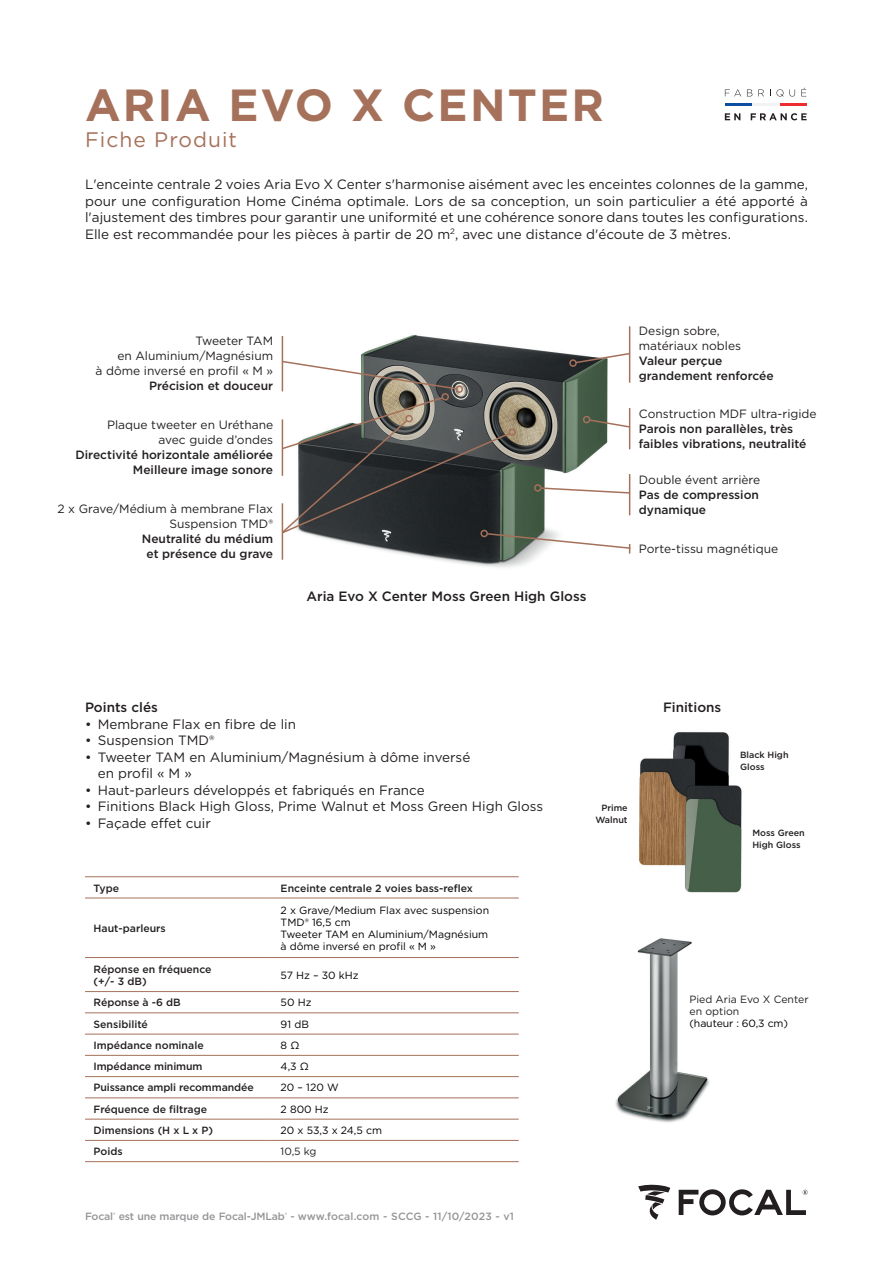
<style>
.page{position:relative;width:893px;height:1263px;background:#fff}
.page>*{position:absolute;margin:0;border:0;box-sizing:border-box;transform-origin:0 0}
.t1{font:700 45px "Gotham";letter-spacing:.05em;color:#a5715a}
.t2{font:21px "Gotham";letter-spacing:.05em;color:#a5715a}
.t3{font:13.5px/16.5px "Gotham";color:#231f20;text-align:justify}
.t4{font:500 13.5px "Gotham";color:#231f20}
.t5{font:12px/15px "Gotham";color:#231f20;text-align:right}
.t6{font:500 12px/15px "Gotham";color:#231f20}
.t7{font:500 10.5px "Gotham";color:#231f20}
.t8{font:10.5px/12px "Gotham";color:#010101}
.Normal_e{font:500 10.5px "Gotham";letter-spacing:-.015em;color:#939598}
.t9{font:10.5px "Gotham";color:#231f20}
.t10{font:10.5px/12px "Gotham";letter-spacing:-.01em;color:#000}
.t11{font:500 9px/12px "Gotham";color:#231f20}
.s1{color:#231f20}
</style>
<div class="page">
<img style="left:281px;top:327px;width:349px;height:241px">
<hr style="left:282px;top:336px;width:1px;height:55px;background:#a5715a">
<hr style="left:282px;top:503px;width:1px;height:57px;background:#a5715a">
<hr style="left:629px;top:326px;width:1px;height:57px;background:#a5715a">
<svg style="left:281px;top:352px;width:350px;height:201px"></svg>
<div style="left:534px;top:484px;width:8px;height:8px;border:2px solid #a5715a;border-radius:50%"></div>
<svg style="left:638px;top:1184px;width:32px;height:36px"></svg>
<svg style="left:679px;top:1189px;width:129px;height:26px"></svg>
<hr style="left:85px;top:876px;width:183px;height:1px;background:#a5715a">
<hr style="left:268px;top:876px;width:251px;height:1px;background:#a5715a">
<hr style="left:85px;top:898px;width:183px;height:1px;background:#a5715a">
<hr style="left:268px;top:898px;width:251px;height:1px;background:#a5715a">
<hr style="left:85px;top:957px;width:183px;height:1px;background:#a5715a">
<hr style="left:268px;top:957px;width:251px;height:1px;background:#a5715a">
<hr style="left:85px;top:991px;width:183px;height:1px;background:#a5715a">
<hr style="left:268px;top:991px;width:251px;height:1px;background:#a5715a">
<hr style="left:85px;top:1012px;width:183px;height:1px;background:#a5715a">
<hr style="left:268px;top:1012px;width:251px;height:1px;background:#a5715a">
<hr style="left:85px;top:1034px;width:183px;height:1px;background:#a5715a">
<hr style="left:268px;top:1034px;width:251px;height:1px;background:#a5715a">
<hr style="left:85px;top:1055px;width:183px;height:1px;background:#a5715a">
<hr style="left:268px;top:1055px;width:251px;height:1px;background:#a5715a">
<hr style="left:85px;top:1076px;width:183px;height:1px;background:#a5715a">
<hr style="left:268px;top:1076px;width:251px;height:1px;background:#a5715a">
<hr style="left:85px;top:1097px;width:183px;height:1px;background:#a5715a">
<hr style="left:268px;top:1097px;width:251px;height:1px;background:#a5715a">
<hr style="left:85px;top:1119px;width:183px;height:1px;background:#a5715a">
<hr style="left:268px;top:1119px;width:251px;height:1px;background:#a5715a">
<hr style="left:85px;top:1140px;width:183px;height:1px;background:#a5715a">
<hr style="left:268px;top:1140px;width:251px;height:1px;background:#a5715a">
<hr style="left:85px;top:1161px;width:183px;height:1px;background:#a5715a">
<hr style="left:268px;top:1161px;width:251px;height:1px;background:#a5715a">
<hr style="left:725px;top:104px;width:27px;height:2px;background:#0d4da1">
<hr style="left:779px;top:104px;width:27px;height:2px;background:#ee2d31">
<hr style="left:752px;top:104px;width:27px;height:2px;background:#f2f3f4">
<svg style="left:725px;top:89px;width:16px;height:7px"></svg>
<svg style="left:747px;top:89px;width:5px;height:7px"></svg>
<svg style="left:758px;top:89px;width:6px;height:7px"></svg>
<svg style="left:770px;top:89px;width:25px;height:8px"></svg>
<svg style="left:801px;top:88px;width:5px;height:8px"></svg>
<svg style="left:725px;top:113px;width:15px;height:7px"></svg>
<svg style="left:751px;top:113px;width:56px;height:7px"></svg>
<img style="left:615px;top:938px;width:95px;height:185px">
<img style="left:639px;top:732px;width:103px;height:161px">
<p class="t1" style="left:85px;top:75px;width:521px">ARIA EVO X CENTER</p>
<p class="t2" style="left:85px;top:126px;width:154px">Fiche Produit</p>
<p class="t3" style="left:85px;top:176px;width:724px">L'enceinte centrale 2 voies Aria Evo X Center s'harmonise aisément avec les enceintes colonnes de la gamme, pour une configuration Home Cinéma optimale. Lors de sa conception, un soin particulier a été apporté à l'ajustement des timbres pour garantir une uniformité et une cohérence sonore dans toutes les configurations.<br>Elle est recommandée pour les pièces à partir de 20 m<sup>2</sup>, avec une distance d'écoute de 3 mètres.</p>
<p class="t5" style="left:639px;top:323px;width:82px">Design sobre,</p>
<p class="t5" style="left:639px;top:338px;width:104px">matériaux nobles</p>
<p class="t6" style="left:639px;top:353px;width:85px">Valeur perçue</p>
<p class="t6" style="left:639px;top:368px;width:136px">grandement renforcée</p>
<p class="t5" style="left:639px;top:406px;width:179px">Construction MDF ultra-rigide</p>
<p class="t6" style="left:639px;top:421px;width:169px">Parois non parallèles, très faibles vibrations, neutralité</p>
<p class="t5" style="left:639px;top:472px;width:123px">Double évent arrière</p>
<p class="t6" style="left:639px;top:487px;width:122px">Pas de compression</p>
<p class="t6" style="left:639px;top:502px;width:69px">dynamique</p>
<p class="t5" style="left:96px;top:333px;width:179px">Tweeter TAM<br>en Aluminium/Magnésium<br>à dôme inversé en profil « M »</p>
<p class="t6" style="left:149px;top:378px;width:126px">Précision et douceur</p>
<p class="t5" style="left:107px;top:417px;width:168px">Plaque tweeter en Uréthane</p>
<p class="t5" style="left:158px;top:432px;width:116px">avec guide d’ondes</p>
<p class="t6" style="left:75px;top:447px;width:199px">Directivité horizontale améliorée</p>
<p class="t6" style="left:133px;top:462px;width:142px">Meilleure image sonore</p>
<p class="t5" style="left:57px;top:501px;width:217px">2 x Grave/Médium à membrane Flax</p>
<p class="t5" style="left:169px;top:516px;width:105px">Suspension TMD®</p>
<p class="t6" style="left:142px;top:531px;width:133px">Neutralité du médium</p>
<p class="t6" style="left:146px;top:546px;width:128px">et présence du grave</p>
<p class="t5" style="left:639px;top:541px;width:141px">Porte-tissu magnétique</p>
<p class="t4" style="left:307px;top:587px;width:281px">Aria Evo X Center Moss Green High Gloss</p>
<p class="t4" style="left:85px;top:699px;width:74px">Points clés</p>
<p class="t3" style="left:85px;top:716px;width:213px">• Membrane Flax en fibre de lin</p>
<p class="t3" style="left:85px;top:732px;width:131px">• Suspension TMD®</p>
<p class="t3" style="left:98px;top:749px;width:374px;text-indent:-13px">• Tweeter TAM en Aluminium/Magnésium à dôme inversé en profil « M »</p>
<p class="t3" style="left:85px;top:782px;width:341px">• Haut-parleurs développés et fabriqués en France</p>
<p class="t3" style="left:85px;top:798px;width:460px">• Finitions Black High Gloss, Prime Walnut et Moss Green High Gloss</p>
<p class="t3" style="left:85px;top:815px;width:127px">• Façade effet cuir</p>
<p class="t7" style="left:94px;top:881px;width:27px">Type</p>
<p class="t7" style="left:281px;top:881px;width:194px">Enceinte centrale 2 voies bass-reflex</p>
<p class="t7" style="left:94px;top:921px;width:74px">Haut-parleurs</p>
<p class="t8" style="left:281px;top:904px;width:210px">2 x Grave/Medium Flax avec suspension<br>TMD® 16,5 cm</p>
<p class="t8" style="left:281px;top:928px;width:209px">Tweeter TAM en Aluminium/Magnésium</p>
<p class="t8" style="left:281px;top:940px;width:157px">à dôme inversé en profil « M »</p>
<p class="t7" style="left:94px;top:962px;width:120px">Réponse en fréquence</p>
<p class="t7" style="left:94px;top:974px;width:55px">(+/- 3 dB)</p>
<p class="t8" style="left:281px;top:969px;width:80px">57 Hz – 30 kHz</p>
<p class="t7" style="left:94px;top:996px;width:89px">Réponse à -6 dB</p>
<p class="t8" style="left:281px;top:996px;width:32px">50 Hz</p>
<p class="t7" style="left:94px;top:1017px;width:56px">Sensibilité</p>
<p class="t8" style="left:281px;top:1018px;width:30px">91 dB</p>
<p class="t7" style="left:94px;top:1038px;width:112px">Impédance nominale</p>
<p class="t8" style="left:281px;top:1039px;width:20px">8 Ω</p>
<p class="t7" style="left:94px;top:1059px;width:110px">Impédance minimum</p>
<p class="t8" style="left:281px;top:1060px;width:30px">4,3 Ω</p>
<p class="t7" style="left:94px;top:1081px;width:162px">Puissance ampli recommandée</p>
<p class="t8" style="left:281px;top:1081px;width:59px">20 – 120 W</p>
<p class="t7" style="left:94px;top:1102px;width:115px">Fréquence de filtrage</p>
<p class="t8" style="left:281px;top:1103px;width:50px">2 800 Hz</p>
<p class="t7" style="left:94px;top:1123px;width:121px">Dimensions (H x L x P)</p>
<p class="t8" style="left:281px;top:1124px;width:103px">20 x 53,3 x 24,5 cm</p>
<p class="t7" style="left:94px;top:1145px;width:31px">Poids</p>
<p class="t9" style="left:281px;top:1145px;width:37px">10,5 kg</p>
<p class="Normal_e" style="left:85px;top:1210px;width:431px">Focal<sup>®</sup> est une marque de Focal-JMLab<sup>®</sup> - www.focal.com - SCCG - 11/10/2023 - v1</p>
<p class="t11" style="left:595px;top:802px;width:34px;text-align:right">Prime<br>Walnut</p>
<p class="t4" style="left:663px;top:699px;width:60px">Finitions</p>
<p class="t11" style="left:740px;top:748px;width:50px">Black High<br>Gloss</p>
<p class="t11" style="left:752px;top:827px;width:54px">Moss Green<br>High Gloss</p>
<p class="t9" style="left:689px;top:993px;width:121px">Pied Aria Evo X Center</p>
<p class="t10" style="left:689px;top:1005px;width:100px"><span class="s1">en option<br></span>(hauteur : 60,3 cm)</p>
</div>
